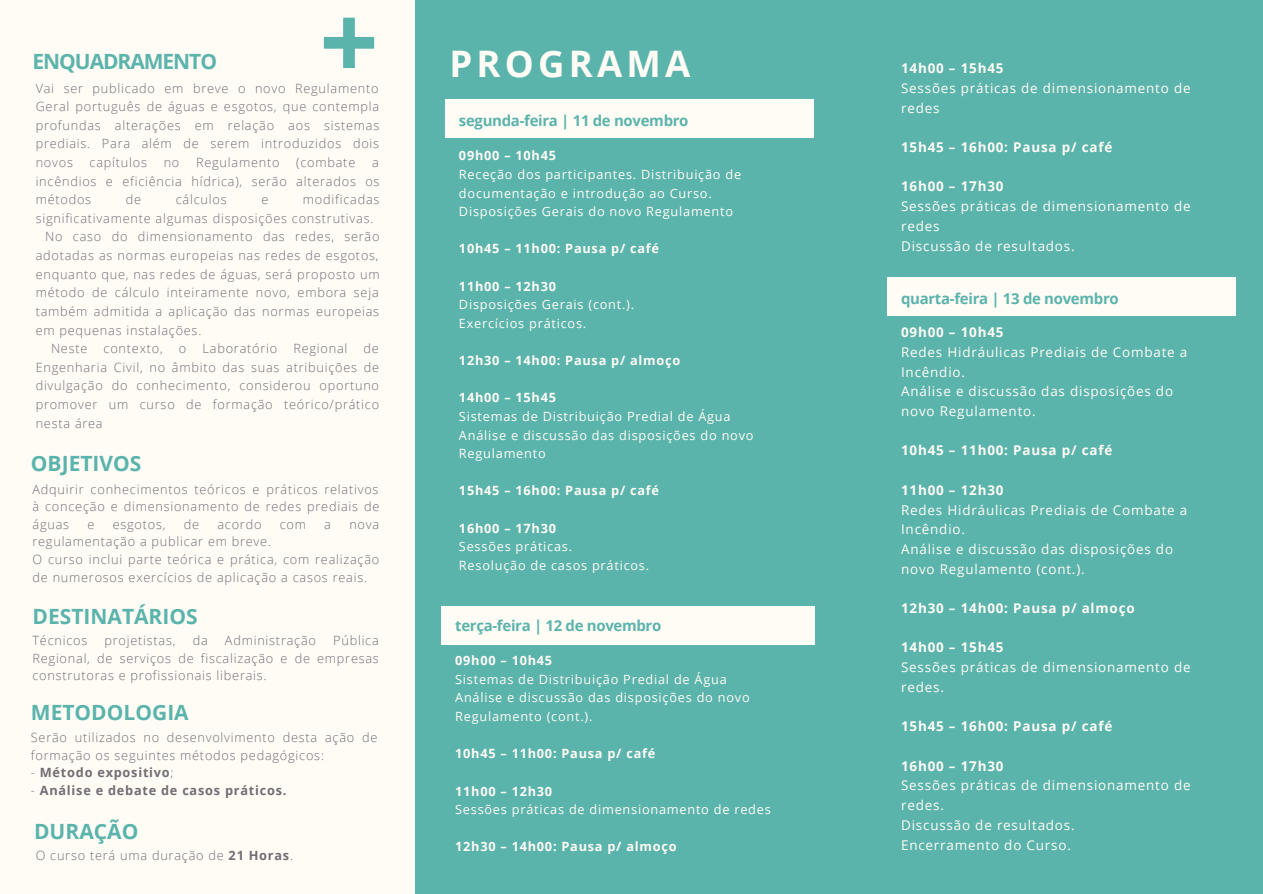
<style>
.page{position:relative;width:1263px;height:894px;background:#fff}
.page>*{position:absolute;margin:0;border:0;box-sizing:border-box;transform-origin:0 0}
.t1{font:700 36.6px "Open Sans";letter-spacing:.115em;color:#fffbf5}
.t2{font:700 21px "Open Sans";color:#5bb4ac}
.t3{font:700 21px "Open Sans";letter-spacing:-.05em;color:#5bb4ac}
.t4{font:700 15px "Open Sans";letter-spacing:-.02em;color:#5bb4ac}
.t5{font:13.5px/19.6px "Open Sans";letter-spacing:.06em;color:#fffbf5}
.t6{font:700 13.5px "Open Sans";letter-spacing:.06em;color:#fffbf5}
.t7{font:300 12.75px/18.6px "Open Sans";letter-spacing:.06em;color:#716d73;text-align:justify}
.t8{font:12.75px/18.6px "Open Sans";letter-spacing:.06em;color:#fffbf5}
.t9{font:700 12.75px "Open Sans";letter-spacing:.06em;color:#fffbf5}
.t10{font:700 12.75px "Open Sans";letter-spacing:.06em;color:#716d73}
.s1{font-weight:300}
.s2{font-weight:700}
</style>
<div class="page">
<div style="left:0;top:0;width:1263px;height:893px;background:#fffbf5"></div>
<div style="left:415px;top:0;width:848px;height:893px;background:#5bb4ac"></div>
<div style="left:445px;top:100px;width:369px;height:38px;background:#fffbf5"></div>
<div style="left:887px;top:278px;width:349px;height:38px;background:#fffbf5"></div>
<svg style="left:323px;top:17px;width:52px;height:51px"></svg>
<div style="left:441px;top:606px;width:373px;height:38px;background:#fffbf5"></div>
<h2 class="t3" style="left:32px;top:47px;width:186px">ENQUADRAMENTO</h2>
<p class="t7" style="left:36px;top:78px;width:345px">Vai ser publicado em breve o novo Regulamento Geral português de águas e esgotos, que contempla profundas alterações em relação aos sistemas prediais. Para além de serem introduzidos dois novos</p>
<p class="t7" style="left:90px;top:153px;width:59px">capítulos</p>
<p class="t7" style="left:164px;top:153px;width:17px">no</p>
<p class="t7" style="left:196px;top:153px;width:85px">Regulamento</p>
<p class="t7" style="left:296px;top:153px;width:61px">(combate</p>
<p class="t7" style="left:36px;top:153px;width:345px;text-indent:336px">a incêndios e eficiência hídrica), serão alterados os métodos</p>
<p class="t7" style="left:126px;top:190px;width:17px">de</p>
<p class="t7" style="left:176px;top:190px;width:52px">cálculos</p>
<p class="t7" style="left:261px;top:190px;width:8px">e</p>
<p class="t7" style="left:303px;top:190px;width:78px">modificadas</p>
<p class="t7" style="left:36px;top:208px;width:339px">significativamente algumas disposições construtivas.</p>
<p class="t7" style="left:45px;top:227px;width:336px">No caso do dimensionamento das redes, serão</p>
<p class="t7" style="left:36px;top:246px;width:344px">adotadas as normas europeias nas redes de esgotos,</p>
<p class="t7" style="left:36px;top:264px;width:345px">enquanto que, nas redes de águas, será proposto um</p>
<p class="t7" style="left:36px;top:283px;width:345px">método de cálculo inteiramente novo, embora seja</p>
<p class="t7" style="left:36px;top:301px;width:345px">também admitida a aplicação das normas europeias</p>
<p class="t7" style="left:36px;top:320px;width:167px">em pequenas instalações.</p>
<p class="t7" style="left:51px;top:339px;width:38px">Neste</p>
<p class="t7" style="left:104px;top:339px;width:61px">contexto,</p>
<p class="t7" style="left:179px;top:339px;width:9px">o</p>
<p class="t7" style="left:203px;top:339px;width:76px">Laboratório</p>
<p class="t7" style="left:293px;top:339px;width:56px">Regional</p>
<p class="t7" style="left:36px;top:339px;width:345px;text-indent:328px">de Engenharia Civil, no âmbito das suas atribuições de divulgação do conhecimento, considerou oportuno promover um curso de formação teórico/prático nesta área</p>
<h2 class="t2" style="left:31px;top:448px;width:112px">OBJETIVOS</h2>
<p class="t7" style="left:32px;top:480px;width:348px;line-height:17.5px">Adquirir conhecimentos teóricos e práticos relativos à conceção e dimensionamento de redes prediais de águas</p>
<p class="t7" style="left:87px;top:514px;width:8px">e</p>
<p class="t7" style="left:113px;top:514px;width:54px">esgotos,</p>
<p class="t7" style="left:184px;top:514px;width:17px">de</p>
<p class="t7" style="left:217px;top:514px;width:46px">acordo</p>
<p class="t7" style="left:280px;top:514px;width:28px">com</p>
<p class="t7" style="left:324px;top:514px;width:8px">a</p>
<p class="t7" style="left:349px;top:514px;width:31px">nova</p>
<p class="t7" style="left:32px;top:532px;width:348px;line-height:17.5px;text-align:left">regulamentação a publicar em breve.<br>O curso inclui parte teórica e prática, com realização de numerosos exercícios de aplicação a casos reais.</p>
<h2 class="t2" style="left:32px;top:601px;width:167px">DESTINATÁRIOS</h2>
<p class="t7" style="left:32px;top:630px;width:56px">Técnicos</p>
<p class="t7" style="left:105px;top:630px;width:73px">projetistas,</p>
<p class="t7" style="left:193px;top:630px;width:17px">da</p>
<p class="t7" style="left:225px;top:630px;width:93px">Administração</p>
<p class="t7" style="left:32px;top:631px;width:348px;line-height:17.5px;text-indent:301px">Pública Regional, de serviços de fiscalização e de empresas construtoras e profissionais liberais.</p>
<h2 class="t2" style="left:31px;top:697px;width:159px">METODOLOGIA</h2>
<p class="t7" style="left:31px;top:728px;width:348px;line-height:17.5px">Serão utilizados no desenvolvimento desta ação de formação os seguintes métodos pedagógicos:</p>
<p class="t10" style="left:31px;top:763px;width:144px"><span class="s1">-</span> Método expositivo<span class="s1">;</span></p>
<p class="t10" style="left:31px;top:780px;width:257px"><span class="s1">-</span> Análise e debate de casos práticos.</p>
<h2 class="t2" style="left:34px;top:816px;width:106px">DURAÇÃO</h2>
<p class="t7" style="left:36px;top:845px;width:259px">O curso terá uma duração de <span class="s2">21 Horas</span>.</p>
<h1 class="t1" style="left:449px;top:38px;width:242px">PROGRAMA</h1>
<p class="t4" style="left:459px;top:110px;width:231px">segunda-feira | 11 de novembro</p>
<p class="t9" style="left:459px;top:147px;width:99px">09h00 – 10h45</p>
<p class="t8" style="left:459px;top:165px;width:284px">Receção dos participantes. Distribuição de documentação e introdução ao Curso.<br>Disposições Gerais do novo Regulamento</p>
<p class="t9" style="left:459px;top:240px;width:202px">10h45 – 11h00: Pausa p/ café</p>
<p class="t9" style="left:459px;top:277px;width:99px">11h00 – 12h30</p>
<p class="t8" style="left:459px;top:295px;width:177px">Disposições Gerais (cont.).<br>Exercícios práticos.</p>
<p class="t9" style="left:459px;top:351px;width:223px">12h30 – 14h00: Pausa p/ almoço</p>
<p class="t9" style="left:459px;top:388px;width:99px">14h00 – 15h45</p>
<p class="t8" style="left:459px;top:406px;width:296px">Sistemas de Distribuição Predial de Água<br>Análise e discussão das disposições do novo<br>Regulamento</p>
<p class="t9" style="left:459px;top:481px;width:202px">15h45 – 16h00: Pausa p/ café</p>
<p class="t9" style="left:459px;top:519px;width:99px">16h00 – 17h30</p>
<p class="t8" style="left:459px;top:537px;width:192px">Sessões práticas.<br>Resolução de casos práticos.</p>
<p class="t4" style="left:455px;top:615px;width:208px">terça-feira | 12 de novembro</p>
<p class="t9" style="left:455px;top:651px;width:99px">09h00 – 10h45</p>
<p class="t8" style="left:455px;top:669px;width:296px">Sistemas de Distribuição Predial de Água<br>Análise e discussão das disposições do novo<br>Regulamento (cont.).</p>
<p class="t9" style="left:455px;top:744px;width:202px">10h45 – 11h00: Pausa p/ café</p>
<p class="t9" style="left:455px;top:781px;width:99px">11h00 – 12h30</p>
<p class="t8" style="left:455px;top:799px;width:317px">Sessões práticas de dimensionamento de redes</p>
<p class="t9" style="left:455px;top:837px;width:223px">12h30 – 14h00: Pausa p/ almoço</p>
<p class="t6" style="left:901px;top:59px;width:104px">14h00 – 15h45</p>
<p class="t5" style="left:901px;top:78px;width:291px">Sessões práticas de dimensionamento de redes</p>
<p class="t6" style="left:901px;top:137px;width:213px">15h45 – 16h00: Pausa p/ café</p>
<p class="t6" style="left:901px;top:177px;width:104px">16h00 – 17h30</p>
<p class="t5" style="left:901px;top:196px;width:291px">Sessões práticas de dimensionamento de redes<br>Discussão de resultados.</p>
<p class="t4" style="left:901px;top:287px;width:219px">quarta-feira | 13 de novembro</p>
<p class="t6" style="left:901px;top:322px;width:104px">09h00 – 10h45</p>
<p class="t5" style="left:901px;top:341px;width:288px">Redes Hidráulicas Prediais de Combate a<br>Incêndio.<br>Análise e discussão das disposições do novo Regulamento.</p>
<p class="t6" style="left:901px;top:441px;width:213px">10h45 – 11h00: Pausa p/ café</p>
<p class="t6" style="left:901px;top:480px;width:104px">11h00 – 12h30</p>
<p class="t5" style="left:901px;top:499px;width:288px">Redes Hidráulicas Prediais de Combate a<br>Incêndio.<br>Análise e discussão das disposições do novo Regulamento (cont.).</p>
<p class="t6" style="left:901px;top:598px;width:235px">12h30 – 14h00: Pausa p/ almoço</p>
<p class="t6" style="left:901px;top:637px;width:104px">14h00 – 15h45</p>
<p class="t5" style="left:901px;top:657px;width:291px">Sessões práticas de dimensionamento de redes.</p>
<p class="t6" style="left:901px;top:716px;width:213px">15h45 – 16h00: Pausa p/ café</p>
<p class="t6" style="left:901px;top:756px;width:104px">16h00 – 17h30</p>
<p class="t5" style="left:901px;top:775px;width:291px">Sessões práticas de dimensionamento de redes.<br>Discussão de resultados.<br>Encerramento do Curso.</p>
</div>
